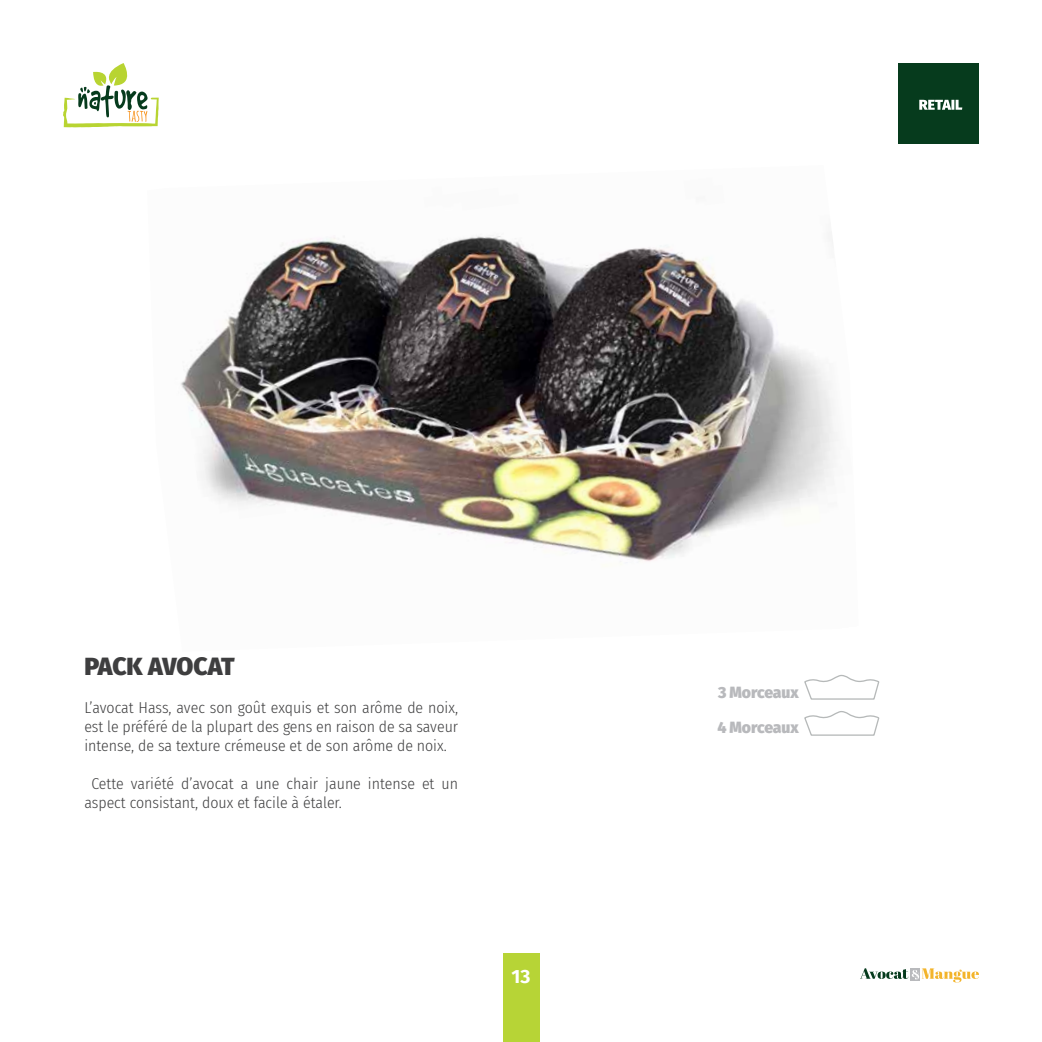
<style>
.page{position:relative;width:1042px;height:1042px;background:#fff}
.page>*{position:absolute;margin:0;border:0;box-sizing:border-box;transform-origin:0 0}
.t1{font:900 24.5px "Fira Sans";letter-spacing:-.01em;color:#3e3e3f}
.t2{font:700 19.25px "Fira Sans";color:#fff}
.t3{font:300 15.75px/18.9px "Fira Sans Condensed";color:#3e3e3f;text-align:justify}
.t4{font:900 15.75px "Fira Sans";color:#b8b9bc}
</style>
<div class="page">
<img style="left:180px;top:235px;width:658px;height:330px">
<svg style="left:63px;top:63px;width:96px;height:65px"></svg>
<div style="left:503px;top:954px;width:36px;height:88px;background:#b7d436"></div>
<div style="left:899px;top:63px;width:80px;height:80px;background:#063b1d"></div>
<svg style="left:919px;top:100px;width:43px;height:10px"></svg>
<svg style="left:804px;top:711px;width:76px;height:25px"></svg>
<svg style="left:804px;top:674px;width:76px;height:26px"></svg>
<svg style="left:860px;top:968px;width:119px;height:14px"></svg>
<p class="t1" style="left:84px;top:645px;width:152px">PACK AVOCAT</p>
<p class="t3" style="left:84px;top:698px;width:375px">L’avocat Hass, avec son goût exquis et son arôme de noix, est le préféré de la plupart des gens en raison de sa saveur intense, de sa texture crémeuse et de son arôme de noix.</p>
<p class="t3" style="left:84px;top:773px;width:375px;text-indent:7px">Cette variété d’avocat a une chair jaune intense et un aspect consistant, doux et facile à étaler.</p>
<p class="t2" style="left:511px;top:960px;width:20px">13</p>
<p class="t4" style="left:718px;top:678px;width:82px">3 Morceaux</p>
<p class="t4" style="left:717px;top:713px;width:83px">4 Morceaux</p>
</div>
